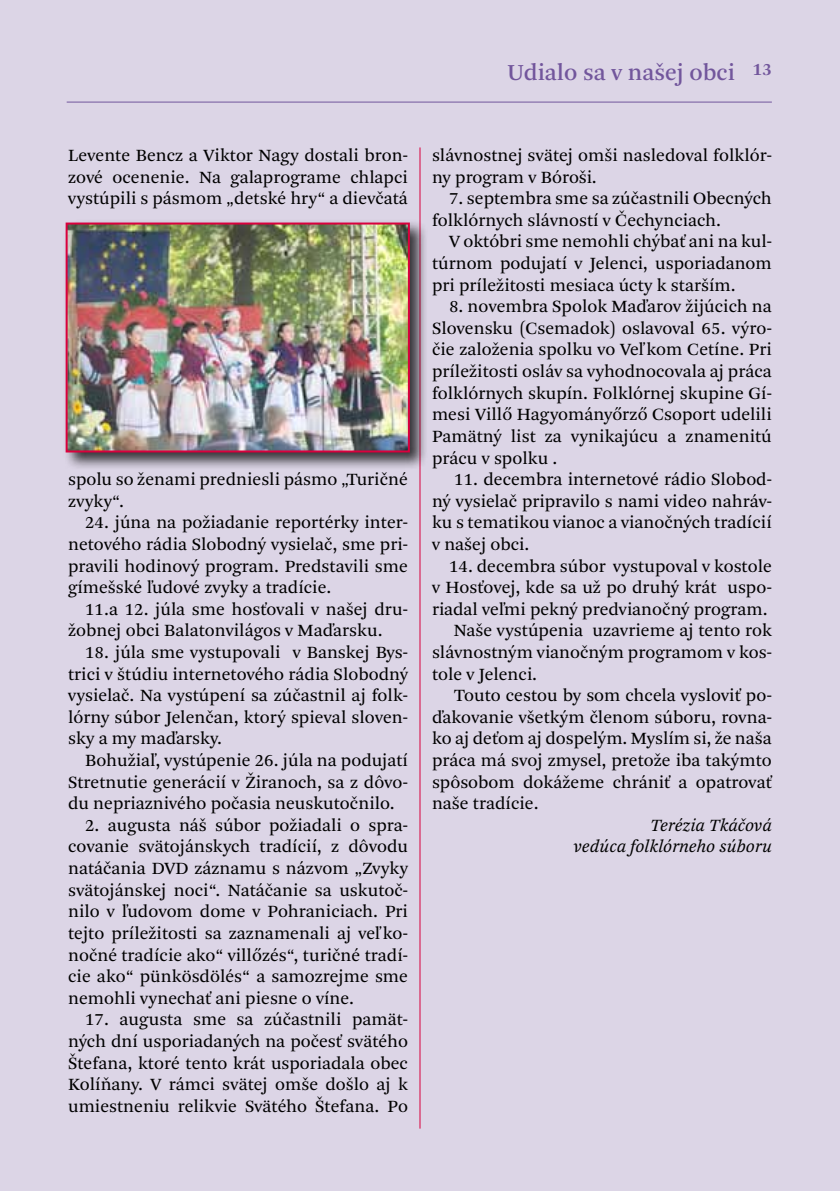
<style>
.page{position:relative;width:840px;height:1191px;background:#fff}
.page>*{position:absolute;margin:0;border:0;box-sizing:border-box;transform-origin:0 0}
.t1{font:24px "Arnhem Pro";color:#72569c}
.t2{font:18px/21.6px "Arnhem Pro Blond";color:#000;text-align:justify}
.t3{font:italic 18px/21.6px "Arnhem Pro Blond";color:#000;text-align:right}
.t4{font:700 18px "Arnhem Pro";color:#72569c}
</style>
<div class="page">
<div style="left:0;top:0;width:839px;height:1191px;background:#dcd5e6"></div>
<hr style="left:419px;top:147px;width:1px;height:981px;background:#da003d">
<div style="left:63px;top:219px;width:365px;height:252px;background:#000;opacity:.75"></div>
<img style="left:69px;top:225px;width:337px;height:224px">
<div style="left:66px;top:222px;width:343px;height:230px;border:2px solid #da003d"></div>
<h1 class="t1" style="left:507px;top:57px;width:229px">Udialo sa v našej obci</h1>
<p class="t4" style="left:752px;top:57px;width:21px">13</p>
<p class="t2" style="left:68px;top:145px;width:341px">Levente Bencz a Viktor Nagy dostali bron&shy;zové ocenenie. Na galaprograme chlapci vystúpili s pásmom „detské hry“ a dievčatá</p>
<p class="t2" style="left:68px;top:469px;width:341px">spolu so ženami predniesli pásmo „Turičné zvyky“.</p>
<p class="t2" style="left:68px;top:512px;width:341px;text-indent:17px">24. júna na požiadanie reportérky inter&shy;netového rádia Slobodný vysielač, sme pri&shy;pravili hodinový program. Predstavili sme gímešské ľudové zvyky a tradície.</p>
<p class="t2" style="left:68px;top:598px;width:341px;text-indent:17px">11.a 12. júla sme hosťovali v našej dru&shy;žobnej obci Balatonvilágos v Maďarsku.</p>
<p class="t2" style="left:68px;top:641px;width:341px;text-indent:17px">18. júla sme vystupovali v Banskej Bys&shy;trici v štúdiu internetového rádia Slobodný vysielač. Na vystúpení sa zúčastnil aj folk&shy;lórny súbor Jelenčan, ktorý spieval sloven&shy;sky a my maďarsky.</p>
<p class="t2" style="left:68px;top:749px;width:341px;text-indent:17px">Bohužiaľ, vystúpenie 26. júla na podujatí Stretnutie generácií v Žiranoch, sa z dôvo&shy;du nepriaznivého počasia neuskutočnilo.</p>
<p class="t2" style="left:68px;top:814px;width:341px;text-indent:17px">2. augusta náš súbor požiadali o spra&shy;covanie svätojánskych tradícií, z dôvodu natáčania DVD záznamu s názvom „Zvyky svätojánskej noci“. Natáčanie sa uskutoč&shy;nilo v ľudovom dome v Pohraniciach. Pri tejto príležitosti sa zaznamenali aj veľ ko&shy;nočné tradície ako“ villőzés“, turičné tradí&shy;cie ako“ pünkösdölés“ a samozrejme sme nemohli vynechať ani piesne o víne.</p>
<p class="t2" style="left:68px;top:1009px;width:341px;text-indent:17px">17. augusta sme sa zúčastnili pamät&shy;ných dní usporiadaných na počesť svätého Štefana, ktoré tento krát usporiadala obec Kolíňany. V rámci svätej omše došlo aj k umiestneniu relikvie Svätého Štefana. Po</p>
<p class="t2" style="left:432px;top:145px;width:341px">slávnostnej svätej omši nasledoval folklór&shy;ny program v Bóroši.</p>
<p class="t2" style="left:432px;top:188px;width:341px;text-indent:17px">7. septembra sme sa zúčastnili Obecných folklórnych slávností v Čechynciach.</p>
<p class="t2" style="left:432px;top:231px;width:341px;text-indent:17px">V októbri sme nemohli chýbať ani na kul&shy;túrnom podujatí v Jelenci, usporiadanom pri príležitosti mesiaca úcty k starším.</p>
<p class="t2" style="left:432px;top:296px;width:341px;text-indent:17px">8. novembra Spolok Maďarov žijúcich na Slovensku (Csemadok) oslavoval 65. výro&shy;čie založenia spolku vo Veľ kom Cetíne. Pri príležitosti osláv sa vyhodnocovala aj práca folklórnych skupín. Folklórnej skupine Gí&shy;mesi Villő Hagyományőrző Csoport udelili Pamätný list za vynikajúcu a znamenitú prácu v spolku .</p>
<p class="t2" style="left:432px;top:469px;width:341px;text-indent:22px">11. decembra internetové rádio Slobod&shy;ný vysielač pripravilo s nami video nahráv&shy;ku s tematikou vianoc a vianočných tradícií v našej obci.</p>
<p class="t2" style="left:449px;top:555px;width:324px">14. decembra súbor vystupoval v kostole</p>
<p class="t2" style="left:432px;top:577px;width:341px">v Hosťovej, kde sa už po druhý krát uspo-</p>
<p class="t2" style="left:432px;top:598px;width:337px">riadal veľmi pekný predvianočný program.</p>
<p class="t2" style="left:453px;top:620px;width:319px">Naše vystúpenia uzavrieme aj tento rok</p>
<p class="t2" style="left:432px;top:641px;width:341px">slávnostným vianočným programom v kos-</p>
<p class="t2" style="left:432px;top:663px;width:106px">tole v Jelenci.</p>
<p class="t2" style="left:454px;top:685px;width:319px">Touto cestou by som chcela vysloviť po-</p>
<p class="t2" style="left:432px;top:706px;width:341px">ďakovanie všetkým členom súboru, rovna-</p>
<p class="t2" style="left:432px;top:728px;width:341px">ko aj deťom aj dospelým. Myslím si, že naša</p>
<p class="t2" style="left:432px;top:749px;width:341px">práca má svoj zmysel, pretože iba takýmto</p>
<p class="t2" style="left:432px;top:771px;width:341px">spôsobom dokážeme chrániť a opatrovať</p>
<p class="t2" style="left:432px;top:793px;width:108px">naše tradície.</p>
<p class="t3" style="left:573px;top:814px;width:199px">Terézia Tkáčová<br>vedúca folklórneho súboru</p>
</div>
